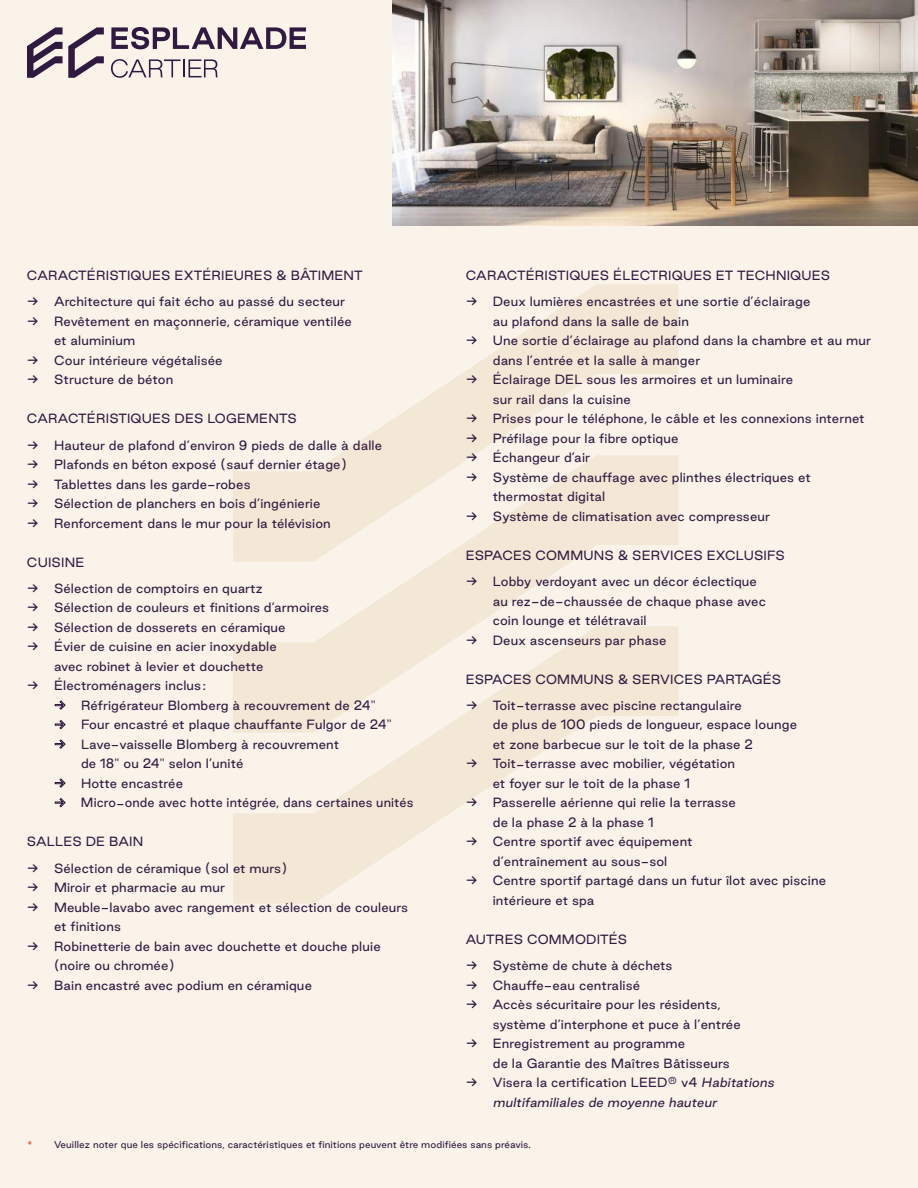
<style>
.page{position:relative;width:918px;height:1188px;background:#f9f3ea}
.page>*{position:absolute;margin:0;border:0;box-sizing:border-box;transform-origin:0 0}
.t1{font:12px/19.5px "Good Sans";letter-spacing:.01em;color:#311a3f}
.t2{font:italic 12px/19.5px "Good Sans";color:#311a3f}
.t3{font:9px "Good Sans";letter-spacing:.01em;color:#311a3f}
.s1{font-style:normal}
.s2{color:#dc5837}
</style>
<div class="page">
<svg style="left:339px;top:562px;width:231px;height:64px;fill:#f3e7d6"></svg>
<svg style="left:233px;top:284px;width:445px;height:278px"></svg>
<svg style="left:233px;top:626px;width:445px;height:278px"></svg>
<svg style="left:55px;top:700px;width:11px;height:10px"></svg>
<svg style="left:55px;top:720px;width:11px;height:9px"></svg>
<svg style="left:55px;top:739px;width:11px;height:10px"></svg>
<svg style="left:55px;top:778px;width:11px;height:10px"></svg>
<svg style="left:55px;top:798px;width:11px;height:9px"></svg>
<svg style="left:27px;top:27px;width:77px;height:51px"></svg>
<svg style="left:111px;top:59px;width:107px;height:19px"></svg>
<svg style="left:111px;top:27px;width:195px;height:22px"></svg>
<img style="left:393px;top:0;width:525px;height:225px">
<p class="t1" style="left:27px;top:266px;width:337px">CARACTÉRISTIQUES EXTÉRIEURES &amp; BÂTIMENT</p>
<p class="t1" style="left:27px;top:292px;width:320px">→ Architecture qui fait écho au passé du secteur</p>
<p class="t1" style="left:54px;top:311px;width:299px;text-indent:-27px">→ Revêtement en maçonnerie, céramique ventilée et aluminium</p>
<p class="t1" style="left:27px;top:350px;width:197px">→ Cour intérieure végétalisée</p>
<p class="t1" style="left:27px;top:370px;width:148px">→ Structure de béton</p>
<p class="t1" style="left:27px;top:409px;width:271px">CARACTÉRISTIQUES DES LOGEMENTS</p>
<p class="t1" style="left:27px;top:435px;width:357px">→ Hauteur de plafond d’environ 9 pieds de dalle à dalle</p>
<p class="t1" style="left:27px;top:455px;width:321px">→ Plafonds en béton exposé (sauf dernier étage)</p>
<p class="t1" style="left:27px;top:474px;width:225px">→ Tablettes dans les garde-robes</p>
<p class="t1" style="left:27px;top:494px;width:295px">→ Sélection de planchers en bois d’ingénierie</p>
<p class="t1" style="left:27px;top:513px;width:305px">→ Renforcement dans le mur pour la télévision</p>
<p class="t1" style="left:27px;top:552px;width:59px">CUISINE</p>
<p class="t1" style="left:27px;top:578px;width:237px">→ Sélection de comptoirs en quartz</p>
<p class="t1" style="left:27px;top:598px;width:304px">→ Sélection de couleurs et finitions d’armoires</p>
<p class="t1" style="left:27px;top:617px;width:260px">→ Sélection de dosserets en céramique</p>
<p class="t1" style="left:54px;top:637px;width:224px;text-indent:-27px">→ Évier de cuisine en acier inoxydable avec robinet à levier et douchette</p>
<p class="t1" style="left:81px;top:676px;width:334px;text-indent:-54px">→ Électroménagers inclus :<br>Réfrigérateur Blomberg à recouvrement de 24"<br>Four encastré et plaque chauffante Fulgor de 24" Lave-vaisselle Blomberg à recouvrement<br>de 18" ou 24" selon l’unité<br>Hotte encastrée<br>Micro-onde avec hotte intégrée, dans certaines unités</p>
<p class="t1" style="left:27px;top:832px;width:118px">SALLES DE BAIN</p>
<p class="t1" style="left:27px;top:858px;width:262px">→ Sélection de céramique (sol et murs)</p>
<p class="t1" style="left:27px;top:878px;width:199px">→ Miroir et pharmacie au mur</p>
<p class="t1" style="left:54px;top:897px;width:356px;text-indent:-27px">→ Meuble-lavabo avec rangement et sélection de couleurs et finitions</p>
<p class="t1" style="left:54px;top:936px;width:328px;text-indent:-27px">→ Robinetterie de bain avec douchette et douche pluie (noire ou chromée)</p>
<p class="t1" style="left:27px;top:975px;width:287px">→ Bain encastré avec podium en céramique</p>
<p class="t1" style="left:466px;top:266px;width:366px">CARACTÉRISTIQUES ÉLECTRIQUES ET TECHNIQUES</p>
<p class="t1" style="left:493px;top:292px;width:319px;text-indent:-27px">→ Deux lumières encastrées et une sortie d’éclairage au plafond dans la salle de bain</p>
<p class="t1" style="left:493px;top:331px;width:380px;text-indent:-27px">→ Une sortie d’éclairage au plafond dans la chambre et au mur dans l’entrée et la salle à manger</p>
<p class="t1" style="left:493px;top:370px;width:302px;text-indent:-27px">→ Éclairage DEL sous les armoires et un luminaire sur rail dans la cuisine</p>
<p class="t1" style="left:466px;top:409px;width:401px">→ Prises pour le téléphone, le câble et les connexions internet</p>
<p class="t1" style="left:466px;top:428px;width:214px">→ Préfilage pour la fibre optique</p>
<p class="t1" style="left:466px;top:448px;width:126px">→ Échangeur d’air</p>
<p class="t1" style="left:493px;top:467px;width:320px;text-indent:-27px">→ Système de chauffage avec plinthes électriques et thermostat digital</p>
<p class="t1" style="left:466px;top:506px;width:306px">→ Système de climatisation avec compresseur</p>
<p class="t1" style="left:466px;top:545px;width:321px">ESPACES COMMUNS &amp; SERVICES EXCLUSIFS</p>
<p class="t1" style="left:493px;top:572px;width:275px;text-indent:-27px">→ Lobby verdoyant avec un décor éclectique au rez-de-chaussée de chaque phase avec coin lounge et télétravail</p>
<p class="t1" style="left:466px;top:630px;width:202px">→ Deux ascenseurs par phase</p>
<p class="t1" style="left:466px;top:669px;width:317px">ESPACES COMMUNS &amp; SERVICES PARTAGÉS</p>
<p class="t1" style="left:493px;top:695px;width:306px;text-indent:-27px">→ Toit-terrasse avec piscine rectangulaire<br>de plus de 100 pieds de longueur, espace lounge et zone barbecue sur le toit de la phase 2</p>
<p class="t1" style="left:493px;top:754px;width:244px;text-indent:-27px">→ Toit-terrasse avec mobilier, végétation et foyer sur le toit de la phase 1</p>
<p class="t1" style="left:493px;top:793px;width:245px;text-indent:-27px">→ Passerelle aérienne qui relie la terrasse de la phase 2 à la phase 1</p>
<p class="t1" style="left:466px;top:832px;width:229px;text-align:center">→ Centre sportif avec équipement d’entraînement au sous-sol</p>
<p class="t1" style="left:493px;top:871px;width:335px;text-indent:-27px">→ Centre sportif partagé dans un futur îlot avec piscine intérieure et spa</p>
<p class="t1" style="left:466px;top:929px;width:163px">AUTRES COMMODITÉS</p>
<p class="t1" style="left:466px;top:956px;width:208px">→ Système de chute à déchets</p>
<p class="t1" style="left:466px;top:975px;width:176px">→ Chauffe-eau centralisé</p>
<p class="t1" style="left:493px;top:995px;width:250px;text-indent:-27px">→ Accès sécuritaire pour les résidents, système d’interphone et puce à l’entrée</p>
<p class="t1" style="left:493px;top:1034px;width:239px;text-indent:-27px">→ Enregistrement au programme<br>de la Garantie des Maîtres Bâtisseurs</p>
<p class="t2" style="left:493px;top:1073px;width:286px;text-indent:-27px"><span class="s1">→ Visera la certification LEED</span><sup>®</sup> <span class="s1">v4</span> Habitations multifamiliales de moyenne hauteur</p>
<p class="t3" style="left:27px;top:1138px;width:505px"><span class="s2">*</span> Veuillez noter que les spécifications, caractéristiques et finitions peuvent être modifiées sans préavis.</p>
</div>
